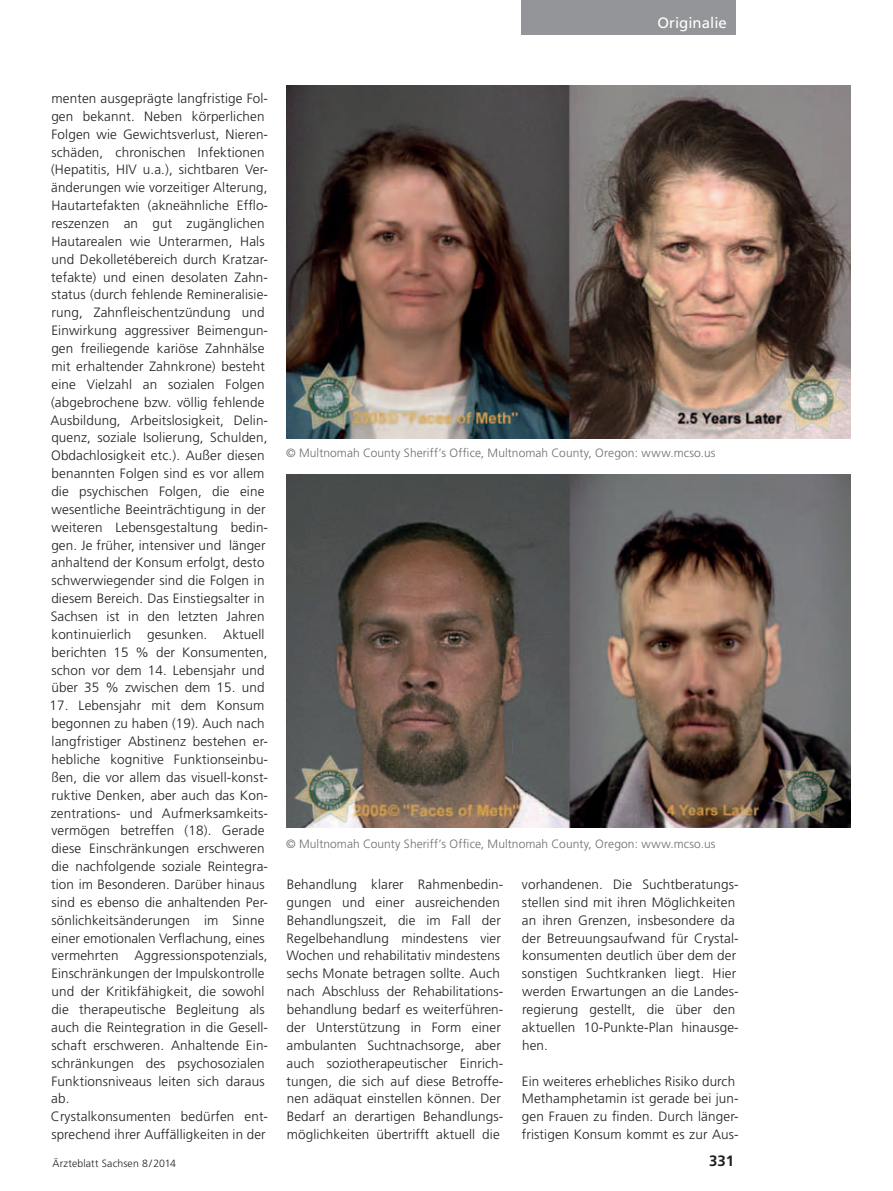
<style>
.page{position:relative;width:893px;height:1191px;background:#fff}
.page>*{position:absolute;margin:0;border:0;box-sizing:border-box;transform-origin:0 0}
.t1{font:15px "Frutiger";color:#fff}
.t2{font:700 15px "Frutiger";color:#231f20}
.Text_allgemein{font:300 13.5px/17.9px "Frutiger";letter-spacing:.01em;color:#231f20}
.Bildunterschrift{font:300 12px "Frutiger";letter-spacing:.01em;color:#6c6d70}
.t3{font:300 10.5px "Frutiger";letter-spacing:.015em;color:#231f20}
</style>
<div class="page">
<div style="left:522px;top:0;width:214px;height:34px;background:#939598"></div>
<img style="left:286px;top:85px;width:564px;height:354px">
<img style="left:286px;top:474px;width:564px;height:353px">
<p class="t1" style="left:658px;top:14px;width:71px">Originalie</p>
<p class="Text_allgemein" style="left:50px;top:89px;width:219px">menten ausgeprägte langfristige Fol&shy;gen bekannt. Neben körperlichen Folgen wie Gewichtsverlust, Nieren&shy;schäden, chronischen Infektionen (Hepatitis, HIV u.a.), sichtbaren Ver&shy;änderungen wie vorzeitiger Alterung, Hautartefakten (akneähnliche Efflo&shy;reszenzen an gut zugänglichen Hautarealen wie Unterarmen, Hals und Dekolletébereich durch Kratzar&shy;tefakte) und einen desolaten Zahn&shy;status (durch fehlende Remineralisie&shy;rung, Zahnfleischentzündung und Einwirkung aggressiver Beimengun&shy;gen freiliegende kariöse Zahnhälse mit erhaltender Zahnkrone) besteht eine Vielzahl an sozialen Folgen (abgebrochene bzw. völlig fehlende Ausbildung, Arbeitslosigkeit, Delin&shy;quenz, soziale Isolierung, Schulden, Obdachlosigkeit etc.). Außer diesen benannten Folgen sind es vor allem die psychischen Folgen, die eine wesentliche Beeinträchtigung in der weiteren Lebensgestaltung bedin&shy;gen. Je früher, intensiver und länger anhaltend der Konsum erfolgt, desto schwerwiegender sind die Folgen in diesem Bereich. Das Einstiegsalter in Sachsen ist in den letzten Jahren kontinuierlich gesunken. Aktuell berichten 15 % der Konsumenten, schon vor dem 14. Lebensjahr und über 35 % zwischen dem 15. und</p>
<p class="Text_allgemein" style="left:49px;top:696px;width:220px">17. Lebensjahr mit dem Konsum begonnen zu haben (19). Auch nach langfristiger Abstinenz bestehen er-- hebliche kognitive Funktionseinbu&shy;ßen, die vor allem das visuell-konst&shy;ruktive Denken, aber auch das Kon&shy;zentrations- und Aufmerksamkeits&shy;vermögen betreffen (18). Gerade diese Einschränkungen erschweren die nachfolgende soziale Reintegra&shy;tion im Besonderen. Darüber hinaus sind es ebenso die anhaltenden Per&shy;sönlichkeitsänderungen im Sinne einer emotionalen Verflachung, eines vermehrten Aggressionspotenzials, Einschränkungen der Impulskontrolle und der Kritikfähigkeit, die sowohl die therapeutische Begleitung als auch die Reintegration in die Gesell&shy;schaft erschweren. Anhaltende Ein&shy;schränkungen des psychosozialen Funktionsniveaus leiten sich daraus ab.</p>
<p class="Text_allgemein" style="left:51px;top:1107px;width:219px">Crystalkonsumenten bedürfen ent&shy;sprechend ihrer Auffälligkeiten in der</p>
<p class="Bildunterschrift" style="left:286px;top:446px;width:431px">© Multnomah County Sheriff’s Office, Multnomah County, Oregon: www.mcso.us</p>
<p class="Bildunterschrift" style="left:286px;top:837px;width:431px">© Multnomah County Sheriff’s Office, Multnomah County, Oregon: www.mcso.us</p>
<p class="Text_allgemein" style="left:286px;top:875px;width:218px">Behandlung klarer Rahmenbedin&shy;gungen und einer ausreichenden Behandlungszeit, die im Fall der Regelbehandlung mindestens vier Wochen und rehabilitativ mindestens sechs Monate betragen sollte. Auch nach Abschluss der Rehabilitations&shy;behandlung bedarf es weiterführen&shy;der Unterstützung in Form einer ambulanten Suchtnachsorge, aber auch soziotherapeutischer Einrich&shy;tungen, die sich auf diese Betroffe&shy;nen adäquat einstellen können. Der Bedarf an derartigen Behandlungs&shy;möglichkeiten übertrifft aktuell die</p>
<p class="Text_allgemein" style="left:522px;top:875px;width:218px">vorhandenen. Die Suchtberatungs&shy;stellen sind mit ihren Möglichkeiten an ihren Grenzen, insbesondere da der Betreuungsaufwand für Crystal&shy;konsumenten deutlich über dem der sonstigen Suchtkranken liegt. Hier werden Erwartungen an die Landes&shy;regierung gestellt, die über den aktuellen 10-Punkte-Plan hinausge&shy;hen.</p>
<p class="Text_allgemein" style="left:522px;top:1071px;width:218px">Ein weiteres erhebliches Risiko durch Methamphetamin ist gerade bei jun&shy;gen Frauen zu fi nden. Durch länger&shy;fristigen Konsum kommt es zur Aus-</p>
<p class="t3" style="left:53px;top:1157px;width:125px">Ärzteblatt Sachsen 8/2014</p>
<p class="t2" style="left:709px;top:1151px;width:27px">331</p>
</div>
